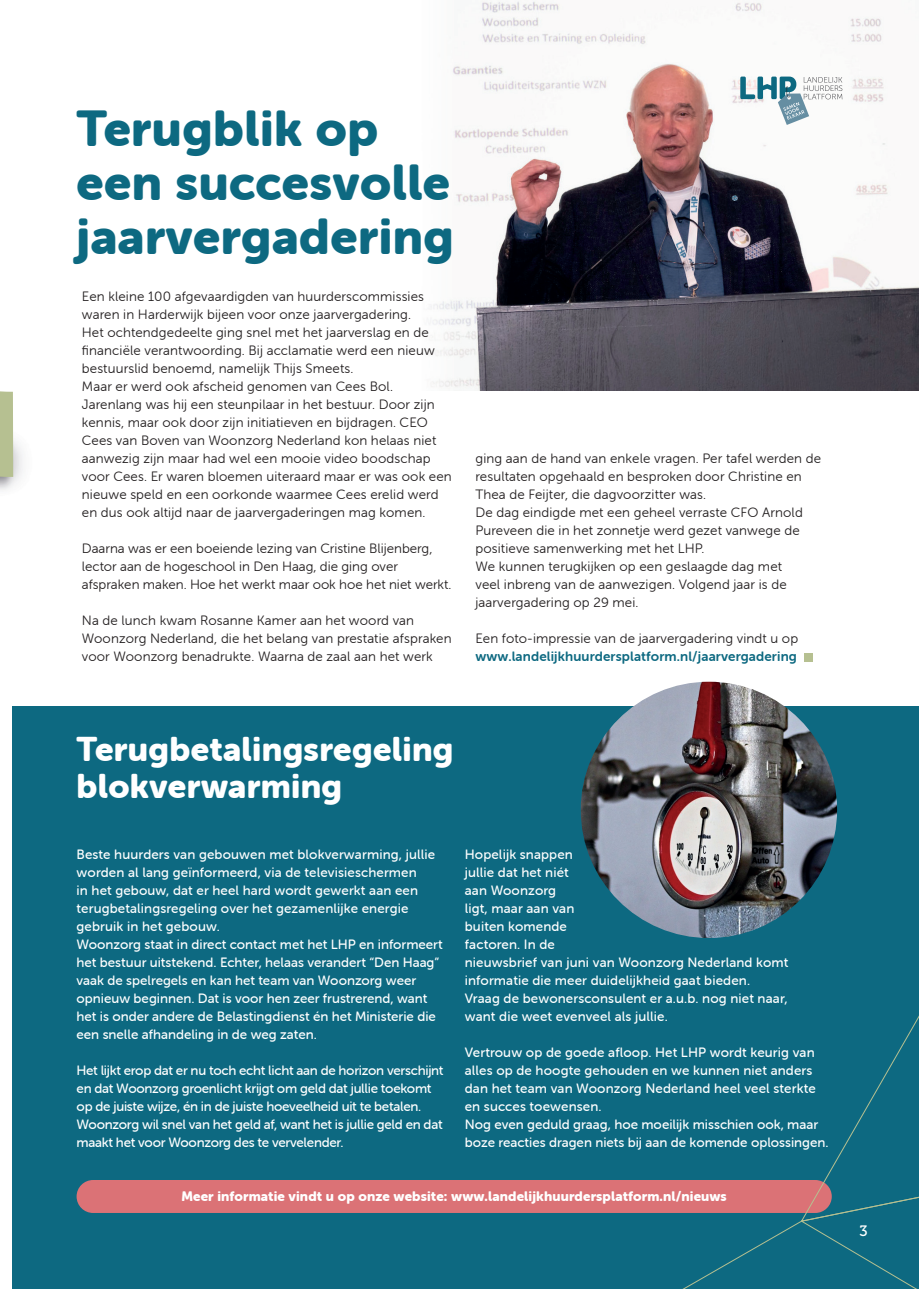
<style>
.page{position:relative;width:919px;height:1289px;background:#fff}
.page>*{position:absolute;margin:0;border:0;box-sizing:border-box;transform-origin:0 0}
.t1{font:49.5px/54px "Museo Sans Rounded 900";letter-spacing:.01em;color:#0d6981}
.t2{font:33.6px/37.5px "Museo Sans Rounded 900";letter-spacing:.01em;color:#fff}
.t3{font:15px "Museo 500";color:#fff}
.t4{font:13.5px/18px "Museo Sans Rounded 300";letter-spacing:.01em;color:#231f20}
.t5{font:13.5px/18px "Museo Sans Rounded 500";color:#fff}
.t6{font:13.5px/18px "Museo Sans Rounded 500";letter-spacing:-.02em;color:#fff}
.t7{font:13.5px "Museo Sans Rounded 900";letter-spacing:.01em;color:#fff}
.t8{font:13.5px "Museo Sans Rounded 700";letter-spacing:.01em;color:#0d6981}
</style>
<div class="page">
<img style="left:429px;top:1px;width:489px;height:389px">
<div style="left:13px;top:706px;width:905px;height:582px;background:#0d6981"></div>
<div style="left:804px;top:653px;width:8px;height:9px;background:#b6c091"></div>
<img style="left:0;top:433px;width:23px;height:57px">
<svg style="left:0;top:391px;width:13px;height:86px"></svg>
<div style="left:77px;top:1179px;width:754px;height:33px;background:#db7276;border-radius:16px"></div>
<img style="left:580px;top:681px;width:257px;height:257px;border-radius:128px">
<svg style="left:740px;top:77px;width:102px;height:48px"></svg>
<svg style="left:648px;top:1179px;width:268px;height:109px"></svg>
<svg style="left:800px;top:810px;width:118px;height:412px"></svg>
<h1 class="t1" style="left:77px;top:102px;width:378px">Terugblik op een succesvolle jaarvergadering</h1>
<p class="t4" style="left:82px;top:287px;width:371px">Een kleine 100 afgevaardigden van huurderscommissies waren in Harderwijk bijeen voor onze jaarvergadering.<br>Het ochtendgedeelte ging snel met het jaarverslag en de financiële verantwoording. Bij acclamatie werd een nieuw bestuurslid benoemd, namelijk Thijs Smeets.<br>Maar er werd ook afscheid genomen van Cees Bol.<br>Jarenlang was hij een steunpilaar in het bestuur. Door zijn kennis, maar ook door zijn initiatieven en bijdragen. CEO Cees van Boven van Woonzorg Nederland kon helaas niet aanwezig zijn maar had wel een mooie video boodschap voor Cees. Er waren bloemen uiteraard maar er was ook een nieuwe speld en een oorkonde waarmee Cees erelid werd en dus ook altijd naar de jaarvergaderingen mag komen.</p>
<p class="t4" style="left:82px;top:539px;width:371px">Daarna was er een boeiende lezing van Cristine Blijenberg, lector aan de hogeschool in Den Haag, die ging over afspraken maken. Hoe het werkt maar ook hoe het niet werkt.</p>
<p class="t4" style="left:82px;top:611px;width:371px">Na de lunch kwam Rosanne Kamer aan het woord van<br>Woonzorg Nederland, die het belang van prestatie afspraken voor Woonzorg benadrukte. Waarna de zaal aan het werk</p>
<p class="t4" style="left:475px;top:449px;width:347px">ging aan de hand van enkele vragen. Per tafel werden de resultaten opgehaald en besproken door Christine en Thea de Feijter, die dagvoorzitter was.<br>De dag eindigde met een geheel verraste CFO Arnold Pureveen die in het zonnetje werd gezet vanwege de positieve samenwerking met het LHP.<br>We kunnen terugkijken op een geslaagde dag met<br>veel inbreng van de aanwezigen. Volgend jaar is de jaarvergadering op 29 mei.</p>
<p class="t4" style="left:475px;top:629px;width:324px">Een foto-impressie van de jaarvergadering vindt u op</p>
<p class="t8" style="left:475px;top:648px;width:323px">www.landelijkhuurdersplatform.nl/jaarvergadering</p>
<h2 class="t2" style="left:77px;top:730px;width:378px">Terugbetalingsregeling blokverwarming</h2>
<p class="t5" style="left:77px;top:845px;width:367px">Beste huurders van gebouwen met blokverwarming, jullie worden al lang geïnformeerd, via de televisieschermen<br>in het gebouw, dat er heel hard wordt gewerkt aan een terugbetalingsregeling over het gezamenlijke energie gebruik in het gebouw.<br>Woonzorg staat in direct contact met het LHP en informeert het bestuur uitstekend. Echter, helaas verandert “Den Haag” vaak de spelregels en kan het team van Woonzorg weer opnieuw beginnen. Dat is voor hen zeer frustrerend, want het is onder andere de Belastingdienst én het Ministerie die een snelle afhandeling in de weg zaten.</p>
<p class="t6" style="left:77px;top:1061px;width:368px">Het lijkt erop dat er nu toch echt licht aan de horizon verschijnt en dat Woonzorg groenlicht krijgt om geld dat jullie toekomt op de juiste wijze, én in de juiste hoeveelheid uit te betalen.<br>Woonzorg wil snel van het geld af, want het is jullie geld en dat maakt het voor Woonzorg des te vervelender.</p>
<p class="t5" style="left:465px;top:845px;width:325px">Hopelijk snappen<br>jullie dat het niét<br>aan Woonzorg<br>ligt, maar aan van<br>buiten komende<br>factoren. In de<br>nieuwsbrief van juni van Woonzorg Nederland komt informatie die meer duidelijkheid gaat bieden.<br>Vraag de bewonersconsulent er a.u.b. nog niet naar, want die weet evenveel als jullie.</p>
<p class="t5" style="left:465px;top:1043px;width:365px">Vertrouw op de goede afloop. Het LHP wordt keurig van alles op de hoogte gehouden en we kunnen niet anders dan het team van Woonzorg Nederland heel veel sterkte en succes toewensen.<br>Nog even geduld graag, hoe moeilijk misschien ook, maar boze reacties dragen niets bij aan de komende oplossingen.</p>
<p class="t7" style="left:181px;top:1188px;width:547px">Meer informatie vindt u op onze website: www.landelijkhuurdersplatform.nl/nieuws</p>
<p class="t3" style="left:859px;top:1222px;width:10px">3</p>
</div>
